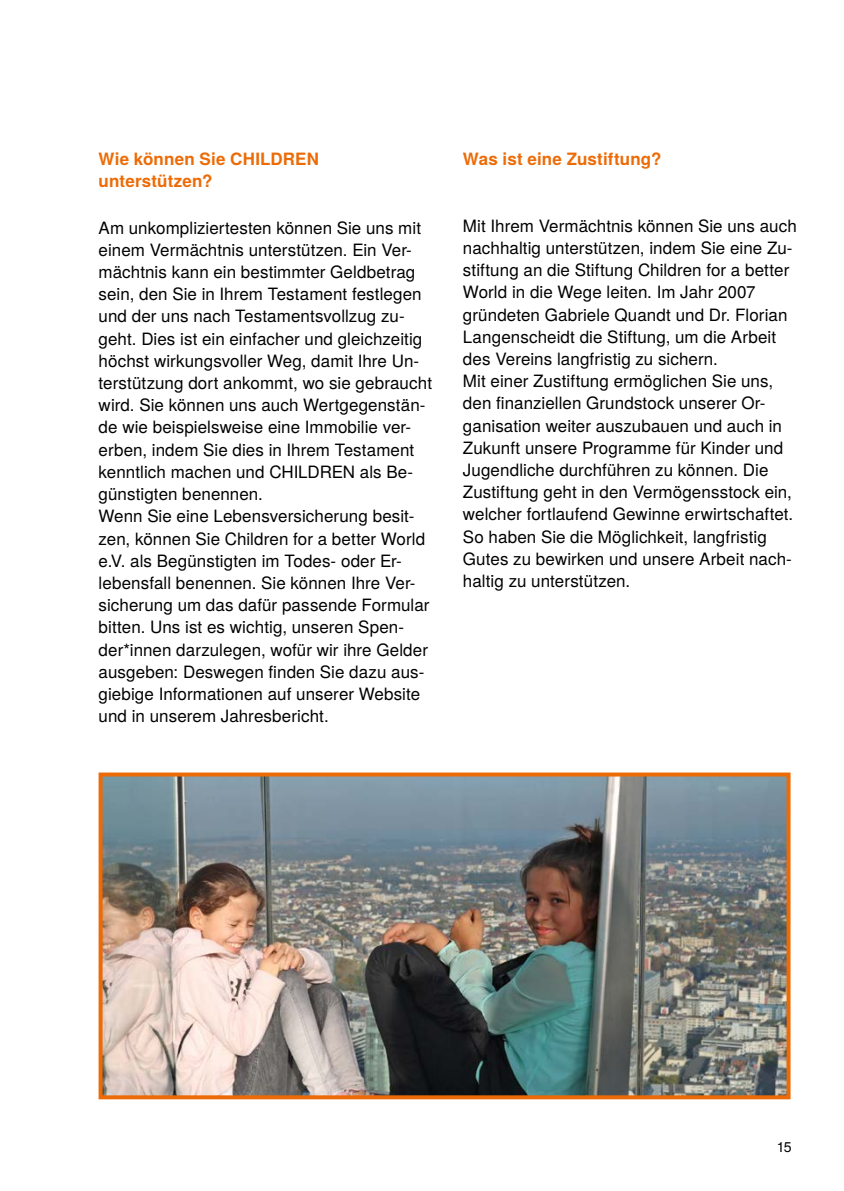
<style>
.page{position:relative;width:844px;height:1191px;background:#fff}
.page>*{position:absolute;margin:0;border:0;box-sizing:border-box;transform-origin:0 0}
.t1{font:16.97px/22.2px "Te X Gyre Heros";letter-spacing:.005em;color:#000}
.t2{font:700 16.97px/22.2px "Te X Gyre Heros";letter-spacing:.01em;color:#ed6b06}
.t3{font:14.17px "Te X Gyre Heros";color:#000}
</style>
<div class="page">
<img style="left:98px;top:772px;width:693px;height:328px">
<p class="t2" style="left:99px;top:147px;width:222px">Wie können Sie CHILDREN unterstützen?</p>
<p class="t1" style="left:99px;top:215px;width:335px">Am unkompliziertesten können Sie uns mit einem Vermächtnis unterstützen. Ein Ver&shy;mächtnis kann ein bestimmter Geldbetrag sein, den Sie in Ihrem Testament festlegen und der uns nach Testamentsvollzug zu&shy;geht. Dies ist ein einfacher und gleichzeitig höchst wirkungsvoller Weg, damit Ihre Un&shy;terstützung dort ankommt, wo sie gebraucht wird. Sie können uns auch Wertgegenstän&shy;de wie beispielsweise eine Immobilie ver&shy;erben, indem Sie dies in Ihrem Testament kenntlich machen und CHILDREN als Be&shy;günstigten benennen.<br>Wenn Sie eine Lebensversicherung besit&shy;zen, können Sie Children for a better World e.V. als Begünstigten im Todes- oder Er&shy;lebensfall benennen. Sie können Ihre Ver&shy;sicherung um das dafür passende Formular bitten. Uns ist es wichtig, unseren Spen&shy;der*innen darzulegen, wofür wir ihre Gelder ausgeben: Deswegen finden Sie dazu aus&shy;giebige Informationen auf unserer Website und in unserem Jahresbericht.</p>
<p class="t2" style="left:463px;top:147px;width:200px">Was ist eine Zustiftung?</p>
<p class="t1" style="left:463px;top:213px;width:335px">Mit Ihrem Vermächtnis können Sie uns auch nachhaltig unterstützen, indem Sie eine Zu&shy;stiftung an die Stiftung Children for a better World in die Wege leiten. Im Jahr 2007 gründeten Gabriele Quandt und Dr. Florian Langenscheidt die Stiftung, um die Arbeit des Vereins langfristig zu sichern.<br>Mit einer Zustiftung ermöglichen Sie uns, den finanziellen Grundstock unserer Or&shy;ganisation weiter auszubauen und auch in Zukunft unsere Programme für Kinder und Jugendliche durchführen zu können. Die Zustiftung geht in den Vermögensstock ein, welcher fortlaufend Gewinne erwirtschaftet.<br>So haben Sie die Möglichkeit, langfristig Gutes zu bewirken und unsere Arbeit nach&shy;haltig zu unterstützen.</p>
<p class="t3" style="left:776px;top:1135px;width:16px">15</p>
</div>
